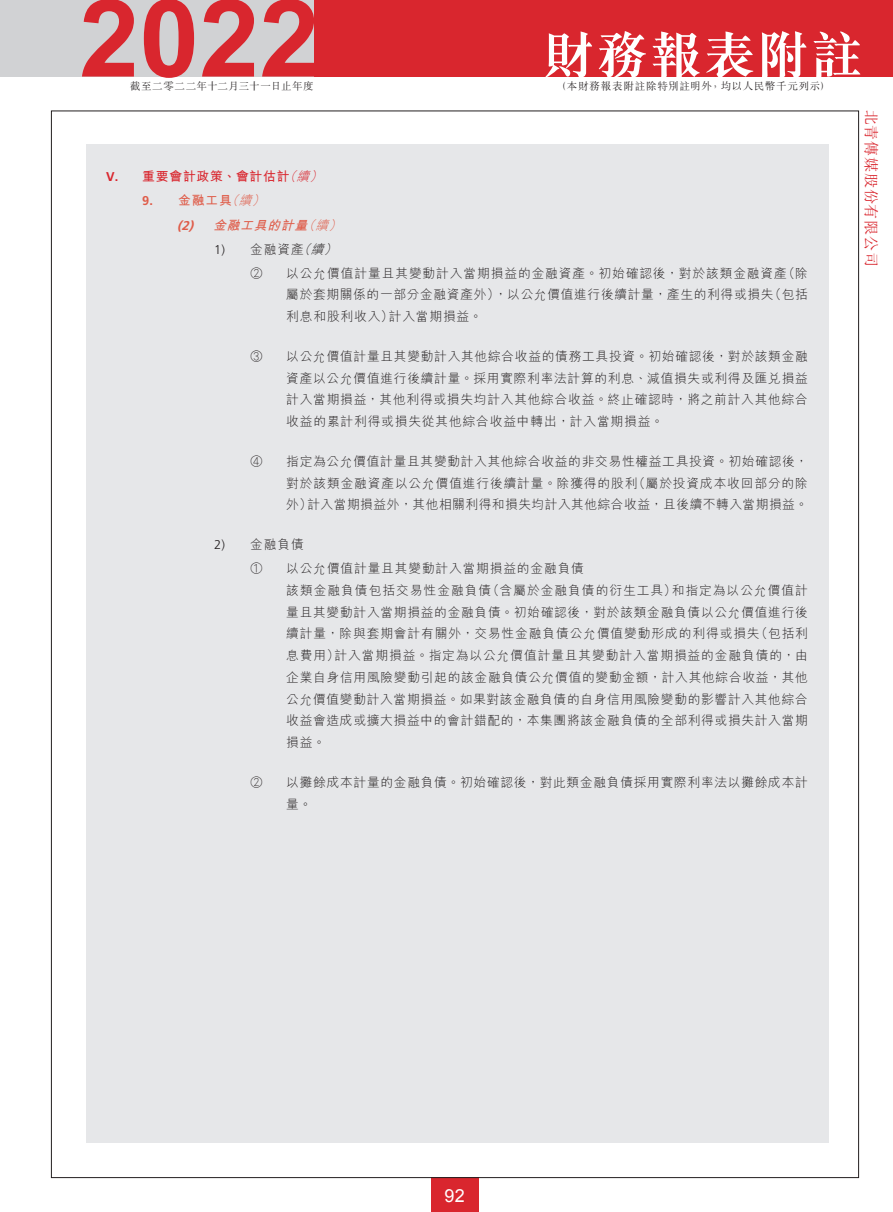
<style>
.page{position:relative;width:893px;height:1212px;background:#fff}
.page>*{position:absolute;margin:0;border:0;box-sizing:border-box;transform-origin:0 0}
.t1{font:700 108px "Arial";color:#d9262e}
.t2{font:700 52.5px "M Sung HK";letter-spacing:.02em;color:#fff}
.t3{font:18px "Arial";color:#fff}
.t4{font:300 15px "M Sung HK";letter-spacing:.045em;color:#d9262e}
._01_Body_Text{font:300 12.75px/21.8px "M Hei HK";letter-spacing:.055em;color:#231f20}
._01_Body_Text-2{font:300 12.75px/21.8px "M Hei HK";letter-spacing:.035em;color:#231f20}
._01_Body_Text-3{font:300 12.75px "M Hei HK";letter-spacing:.075em;color:#231f20}
._03_H1{font:700 12.75px "M Hei HK";letter-spacing:.065em;color:#d9262e}
._05_____H3{font:italic 700 12.75px "M Hei HK";color:#df5c49}
._06_______H4{font:300 12.75px "M Hei HK";letter-spacing:.065em;color:#231f20}
._04___H2{font:700 12.75px "M Hei HK";color:#df5c49}
._06_______H4-2{font:300 12.75px "Frutiger LT Std";color:#231f20}
._03_H1-2{font:italic 300 12.75px "M Hei HK";color:#d9262e}
._04___H2-2{font:italic 300 12.75px "M Hei HK";color:#df5c49}
._05_____H3-2{font:italic 700 12.75px "Frutiger LT Std";color:#df5c49}
._06_______H4-3{font:italic 300 12.75px "M Hei HK";color:#231f20}
._03_H1-3{font:700 12.75px "Frutiger LT Std";color:#d9262e}
._04___H2-3{font:700 12.75px "Frutiger LT Std";color:#df5c49}
._05_____H3-3{font:italic 300 12.75px "M Hei HK";color:#df5c49}
.t5{font:300 10.5px "M Sung HK";letter-spacing:.055em;color:#231f20}
.s1{font-weight:300}
</style>
<div class="page">
<div style="left:298px;top:0;width:595px;height:77px;background:#d9262e"></div>
<div style="left:0;top:0;width:314px;height:77px;background:#d1d2d4"></div>
<div style="left:86px;top:145px;width:742px;height:998px;background:#e6e7e9"></div>
<div style="left:431px;top:1177px;width:47px;height:35px;background:#d9262e"></div>
<h1 class="t1" style="left:79px;top:-33px;width:242px">2022</h1>
<p class="t5" style="left:130px;top:78px;width:185px">截至二零二二年十二月三十一日止年度</p>
<h2 class="t2" style="left:542px;top:19px;width:322px">財務報表附註</h2>
<p class="t5" style="left:556px;top:79px;width:275px">（本財務報表附註除特別註明外，均以人民幣千元列示(</p>
<p class="_03_H1-3" style="left:106px;top:170px;width:14px">V.</p>
<p class="_03_H1" style="left:142px;top:168px;width:149px">重要會計政策、會計估計</p>
<p class="_03_H1-2" style="left:296px;top:168px;width:19px">續</p>
<p class="_03_H1-2" style="left:284px;top:168px;width:19px">（</p>
<p class="_03_H1-2" style="left:309px;top:168px;width:19px">(</p>
<p class="_04___H2-3" style="left:142px;top:194px;width:12px">9.</p>
<p class="_04___H2-2" style="left:239px;top:192px;width:19px">續</p>
<p class="_04___H2-2" style="left:226px;top:192px;width:19px">（</p>
<p class="_04___H2-2" style="left:252px;top:192px;width:19px">(</p>
<p class="_04___H2" style="left:178px;top:192px;width:55px">金融工具</p>
<p class="_05_____H3-2" style="left:177px;top:218px;width:17px">2(</p>
<p class="_05_____H3-2" style="left:189px;top:218px;width:10px">)</p>
<p class="_05_____H3" style="left:213px;top:216px;width:121px">金融工具的計量<span class="s1">續</span></p>
<p class="_05_____H3-3" style="left:303px;top:216px;width:19px">（</p>
<p class="_05_____H3-3" style="left:328px;top:216px;width:19px">(</p>
<p class="_06_______H4-2" style="left:214px;top:242px;width:12px">1)</p>
<p class="_06_______H4-2" style="left:214px;top:537px;width:12px">2)</p>
<p class="_06_______H4-3" style="left:311px;top:240px;width:19px">續</p>
<p class="_06_______H4-3" style="left:298px;top:240px;width:19px">（</p>
<p class="_06_______H4-3" style="left:324px;top:240px;width:19px">(</p>
<p class="_06_______H4" style="left:250px;top:240px;width:55px">金融資產</p>
<p class="_01_Body_Text" style="left:250px;top:261px;width:14px">②</p>
<p class="_01_Body_Text" style="left:250px;top:345px;width:14px">③</p>
<p class="_01_Body_Text" style="left:250px;top:450px;width:14px">④</p>
<p class="_01_Body_Text" style="left:782px;top:261px;width:27px">（除</p>
<p class="_01_Body_Text" style="left:286px;top:261px;width:502px">以公允價值計量且其變動計入當期損益的金融資產。初始確認後，對於該類金融資產</p>
<p class="_01_Body_Text" style="left:494px;top:283px;width:281px">，以公允價值進行後續計量，產生的利得或損失</p>
<p class="_01_Body_Text" style="left:389px;top:283px;width:112px;text-indent:-102px">屬於套期關係的一部分金融資產外）計入當期損益。</p>
<p class="_01_Body_Text" style="left:769px;top:283px;width:41px">（包括</p>
<p class="_01_Body_Text" style="left:286px;top:305px;width:109px">利息和股利收入）</p>
<p class="_01_Body_Text" style="left:286px;top:345px;width:523px">以公允價值計量且其變動計入其他綜合收益的債務工具投資。初始確認後，對於該類金融</p>
<p class="_01_Body_Text" style="left:286px;top:366px;width:523px;text-align:justify">資產以公允價值進行後續計量。採用實際利率法計算的利息、減值損失或利得及匯兌損益計入當期損益，其他利得或損失均計入其他綜合收益。終止確認時，將之前計入其他綜合收益的累計利得或損失從其他綜合收益中轉出，計入當期損益。</p>
<p class="_01_Body_Text" style="left:286px;top:450px;width:523px">指定為公允價值計量且其變動計入其他綜合收益的非交易性權益工具投資。初始確認後，</p>
<p class="_01_Body_Text-2" style="left:307px;top:471px;width:502px;text-indent:-21px">對於該類金融資產以公允價值進行後續計量。除獲得的股利<br>計入當期損益外，其他相關利得和損失均計入其他綜合收益，且後續不轉入當期損益。</p>
<p class="_01_Body_Text" style="left:633px;top:471px;width:177px">（屬於投資成本收回部分的除</p>
<p class="_01_Body_Text" style="left:286px;top:493px;width:27px">外）</p>
<p class="_06_______H4" style="left:250px;top:535px;width:55px">金融負債</p>
<p class="_01_Body_Text" style="left:250px;top:557px;width:14px">①</p>
<p class="_01_Body_Text" style="left:250px;top:771px;width:14px">②</p>
<p class="_01_Body_Text" style="left:286px;top:557px;width:299px">以公允價值計量且其變動計入當期損益的金融負債</p>
<p class="_01_Body_Text-3" style="left:487px;top:581px;width:191px">（含屬於金融負債的衍生工具）</p>
<p class="_01_Body_Text-3" style="left:286px;top:581px;width:206px">該類金融負債包括交易性金融負債</p>
<p class="_01_Body_Text" style="left:286px;top:600px;width:523px">量且其變動計入當期損益的金融負債。初始確認後，對於該類金融負債以公允價值進行後</p>
<p class="_01_Body_Text" style="left:755px;top:622px;width:54px">（包括利</p>
<p class="_01_Body_Text-3" style="left:672px;top:581px;width:138px">和指定為以公允價值計</p>
<p class="_01_Body_Text" style="left:335px;top:622px;width:475px;text-indent:-48px">續計量，除與套期會計有關外，交易性金融負債公允價值變動形成的利得或損失<br>計入當期損益。指定為以公允價值計量且其變動計入當期損益的金融負債的，由</p>
<p class="_01_Body_Text" style="left:286px;top:644px;width:523px">息費用）<br>企業自身信用風險變動引起的該金融負債公允價值的變動金額，計入其他綜合收益，其他公允價值變動計入當期損益。如果對該金融負債的自身信用風險變動的影響計入其他綜合收益會造成或擴大損益中的會計錯配的，本集團將該金融負債的全部利得或損失計入當期損益。</p>
<p class="_01_Body_Text" style="left:286px;top:771px;width:523px">以攤餘成本計量的金融負債。初始確認後，對此類金融負債採用實際利率法以攤餘成本計</p>
<p class="_01_Body_Text" style="left:286px;top:792px;width:27px">量。</p>
<p class="t4" style="left:881px;top:110px;width:158px;rotate:90deg">北青傳媒股份有限公司</p>
<h3 class="t3" style="left:444px;top:1184px;width:22px">92</h3>
</div>
